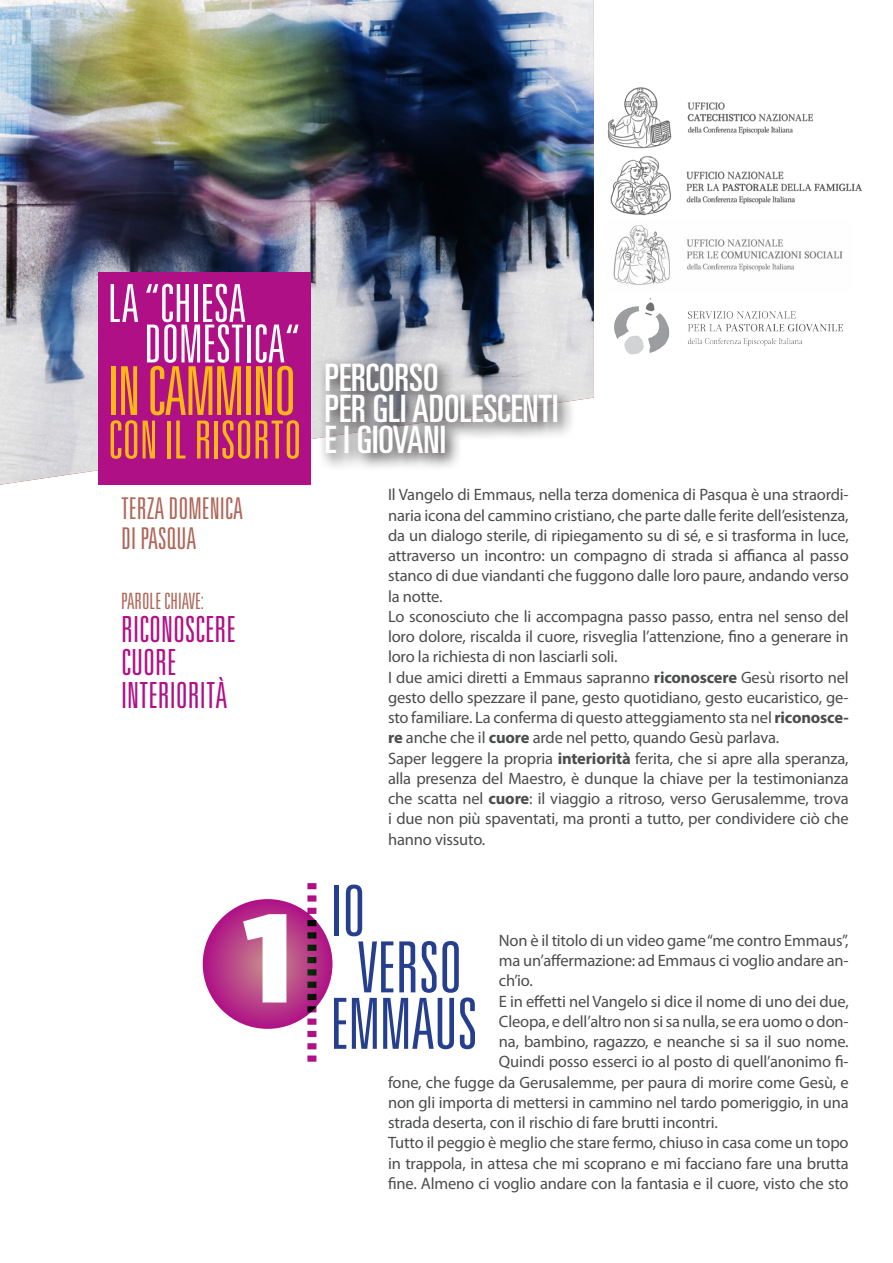
<style>
.page{position:relative;width:893px;height:1263px;background:#fff}
.page>*{position:absolute;margin:0;border:0;box-sizing:border-box;transform-origin:0 0}
.Univers_30{font:900 125.25px "Gotham";color:#fff}
.Univers_30-2{font:300 ultra-condensed 70.5px "Univers LT";color:#253f8e}
.Sotto{font:300 ultra-condensed 67.5px "Univers LT";letter-spacing:-.02em;color:#fcb814}
.Sotto-2{font:300 ultra-condensed 52.5px "Univers LT";color:#fff}
.Sotto-3{font:300 ultra-condensed 52.5px "Univers LT";color:#fcb814}
.t1{font:ultra-condensed 37.8px/31px "Univers LT";color:#fff}
.Sotto-4{font:300 ultra-condensed 36px "Univers LT";color:#af1086}
.Sotto-5{font:300 ultra-condensed 30px "Univers LT";color:#af6658}
.Sotto-6{font:300 ultra-condensed 22.5px "Univers LT";color:#af6658}
.Testo_11_Migrantes{font:16.5px/20.2px "Myriad Pro";letter-spacing:-.01em;color:#4b4c4d;text-align:justify}
.s1{font-weight:700}
</style>
<div class="page">
<svg style="left:203px;top:899px;width:129px;height:130px;background:#b73c88"></svg>
<img style="left:0;top:0;width:594px;height:485px">
<img style="left:592px;top:71px;width:221px;height:79px">
<img style="left:595px;top:141px;width:268px;height:75px">
<img style="left:613px;top:225px;width:230px;height:60px">
<img style="left:614px;top:297px;width:229px;height:58px">
<svg style="left:307px;top:883px;width:9px;height:179px"></svg>
<div style="left:98px;top:272px;width:212px;height:213px;background:#af1086"></div>
<svg style="left:319px;top:356px;width:255px;height:115px"></svg>
<p class="Sotto-2" style="left:108px;top:274px;width:140px">LA “CHIESA</p>
<p class="Sotto-2" style="left:144px;top:314px;width:157px">DOMESTICA“</p>
<p class="Sotto" style="left:108px;top:353px;width:190px">IN CAMMINO</p>
<p class="Sotto-3" style="left:108px;top:410px;width:195px">CON IL RISORTO</p>
<p class="Sotto-5" style="left:121px;top:492px;width:123px">TERZA DOMENICA</p>
<p class="Sotto-5" style="left:121px;top:522px;width:77px">DI PASQUA</p>
<p class="Sotto-6" style="left:121px;top:588px;width:84px">PAROLE CHIAVE:</p>
<p class="Sotto-4" style="left:121px;top:609px;width:116px">RICONOSCERE</p>
<p class="Sotto-4" style="left:121px;top:642px;width:57px">CUORE</p>
<p class="Sotto-4" style="left:121px;top:675px;width:108px">INTERIORITÀ</p>
<p class="Univers_30" style="left:242px;top:886px;width:54px">1</p>
<p class="t1" style="left:324px;top:362px;width:116px">PERCORSO</p>
<p class="t1" style="left:324px;top:393px;width:235px">PER GLI ADOLESCENTI<br>E I GIOVANI</p>
<p class="Testo_11_Migrantes" style="left:388px;top:484px;width:462px">Il Vangelo di Emmaus, nella terza domenica di Pasqua è una straordi&shy;naria icona del cammino cristiano, che parte dalle ferite dell’esistenza, da un dialogo sterile, di ripiegamento su di sé, e si trasforma in luce, attraverso un incontro: un compagno di strada si affianca al passo stanco di due viandanti che fuggono dalle loro paure, andando verso la notte.</p>
<p class="Testo_11_Migrantes" style="left:388px;top:606px;width:462px">Lo sconosciuto che li accompagna passo passo, entra nel senso del loro dolore, riscalda il cuore, risveglia l’attenzione, fino a generare in loro la richiesta di non lasciarli soli.</p>
<p class="Testo_11_Migrantes" style="left:388px;top:667px;width:462px">I due amici diretti a Emmaus sapranno <span class="s1">riconoscere</span> Gesù risorto nel gesto dello spezzare il pane, gesto quotidiano, gesto eucaristico, ge&shy;sto familiare. La conferma di questo atteggiamento sta nel <span class="s1">riconosce&shy;re</span> anche che il <span class="s1">cuore</span> arde nel petto, quando Gesù parlava.</p>
<p class="Testo_11_Migrantes" style="left:388px;top:748px;width:462px">Saper leggere la propria <span class="s1">interiorità</span> ferita, che si apre alla speranza, alla presenza del Maestro, è dunque la chiave per la testimonianza che scatta nel <span class="s1">cuore</span>: il viaggio a ritroso, verso Gerusalemme, trova i due non più spaventati, ma pronti a tutto, per condividere ciò che hanno vissuto.</p>
<p class="Univers_30-2" style="left:330px;top:871px;width:37px">IO</p>
<p class="Univers_30-2" style="left:358px;top:928px;width:106px">VERSO</p>
<p class="Univers_30-2" style="left:330px;top:984px;width:148px">EMMAUS</p>
<p class="Testo_11_Migrantes" style="left:499px;top:930px;width:351px">Non è il titolo di un video game “me contro Emmaus”, ma un’affermazione: ad Emmaus ci voglio andare an&shy;ch’io.</p>
<p class="Testo_11_Migrantes" style="left:499px;top:991px;width:351px">E in effetti nel Vangelo si dice il nome di uno dei due,</p>
<p class="Testo_11_Migrantes" style="left:499px;top:1011px;width:351px">Cleopa, e dell’altro non si sa nulla, se era uomo o don-</p>
<p class="Testo_11_Migrantes" style="left:499px;top:1031px;width:351px">na, bambino, ragazzo, e neanche si sa il suo nome.</p>
<p class="Testo_11_Migrantes" style="left:499px;top:1051px;width:351px">Quindi posso esserci io al posto di quell’anonimo fi-</p>
<p class="Testo_11_Migrantes" style="left:388px;top:1072px;width:462px">fone, che fugge da Gerusalemme, per paura di morire come Gesù, e</p>
<p class="Testo_11_Migrantes" style="left:388px;top:1092px;width:462px">non gli importa di mettersi in cammino nel tardo pomeriggio, in una</p>
<p class="Testo_11_Migrantes" style="left:388px;top:1112px;width:331px">strada deserta, con il rischio di fare brutti incontri.</p>
<p class="Testo_11_Migrantes" style="left:388px;top:1132px;width:462px">Tutto il peggio è meglio che stare fermo, chiuso in casa come un topo in trappola, in attesa che mi scoprano e mi facciano fare una brutta fine. Almeno ci voglio andare con la fantasia e il cuore, visto che sto</p>
</div>
